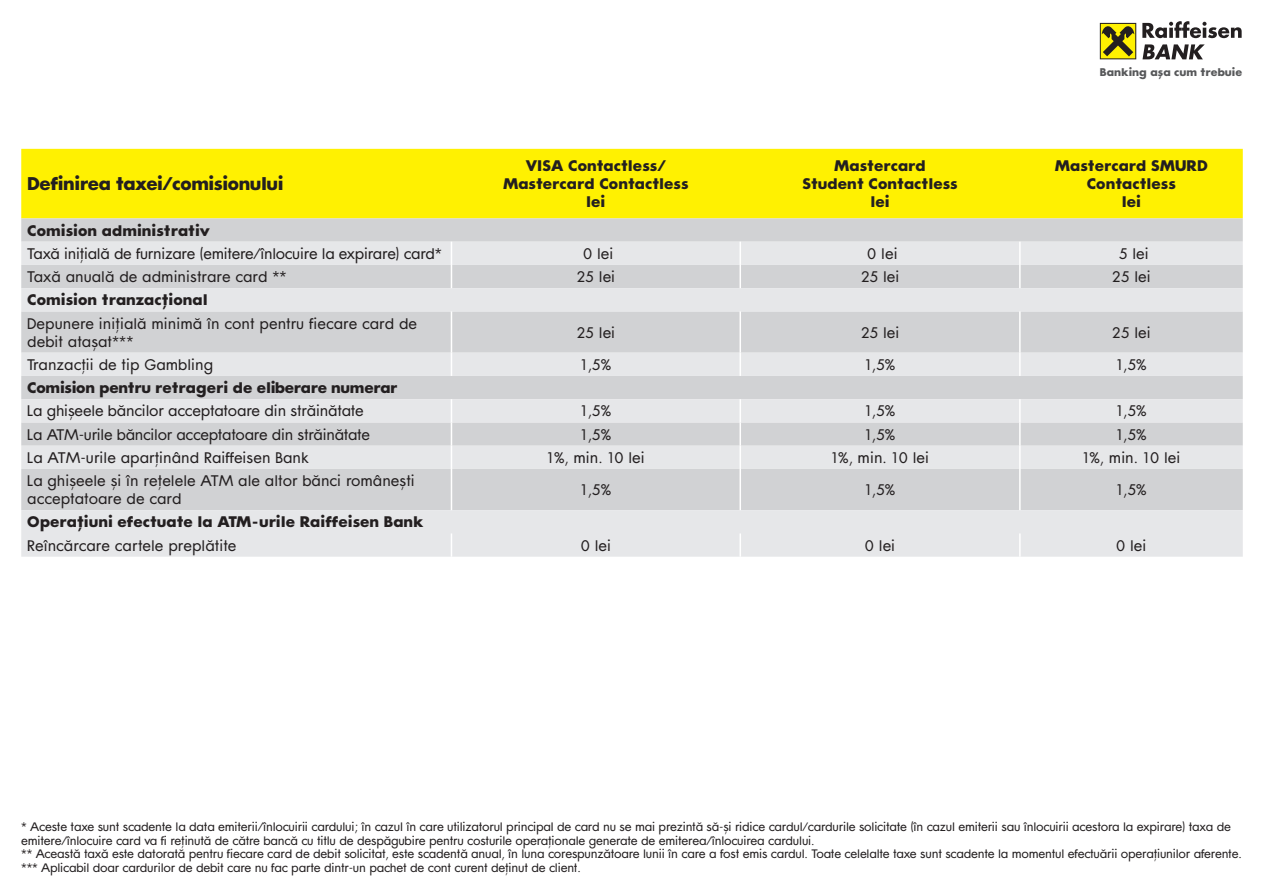
<style>
.page{position:relative;width:1263px;height:893px;background:#fff}
.page>*{position:absolute;margin:0;border:0;box-sizing:border-box;transform-origin:0 0}
.t1{font:700 18px "Raiffeisen RO";letter-spacing:-.025em;color:#231f20}
.t2{font:15px/18px "Raiffeisen RO";color:#231f20}
.t3{font:700 15px/18px "Raiffeisen RO";color:#231f20;text-align:center}
.t4{font:15px "Raiffeisen RO";letter-spacing:-.02em;color:#231f20}
.t5{font:700 15px "Raiffeisen RO";letter-spacing:-.02em;color:#231f20}
.t6{font:12px/13.5px "Raiffeisen RO";letter-spacing:-.02em;color:#231f20}
.t7{font:700 10.95px "Raiffeisen RO";color:#57585a}
</style>
<div class="page">
<svg style="left:1100px;top:23px;width:36px;height:36px"></svg>
<div style="left:1101px;top:24px;width:34px;height:34px;background:#fff101"></div>
<svg style="left:1102px;top:26px;width:32px;height:30px"></svg>
<svg style="left:1142px;top:21px;width:99px;height:17px"></svg>
<svg style="left:1142px;top:44px;width:63px;height:15px"></svg>
<div style="left:21px;top:149px;width:1222px;height:69px;background:#fff101"></div>
<svg style="left:21px;top:218px;width:1222px;height:24px;background:#d2d3d3"></svg>
<svg style="left:21px;top:242px;width:1222px;height:315px;background:#dcdddf"></svg>
<svg style="left:451px;top:353px;width:1px;height:23px"></svg>
<hr style="left:1019px;top:353px;width:2px;height:23px;background:#fff">
<hr style="left:739px;top:353px;width:2px;height:23px;background:#fff">
<svg style="left:451px;top:399px;width:1px;height:70px"></svg>
<hr style="left:451px;top:469px;width:1px;height:41px;background:#fff">
<svg style="left:451px;top:533px;width:1px;height:24px"></svg>
<hr style="left:739px;top:399px;width:2px;height:23px;background:#fff">
<hr style="left:739px;top:422px;width:2px;height:24px;background:#fff">
<hr style="left:739px;top:446px;width:2px;height:23px;background:#fff">
<hr style="left:739px;top:469px;width:2px;height:41px;background:#fff">
<hr style="left:739px;top:533px;width:2px;height:24px;background:#fff">
<hr style="left:1019px;top:399px;width:2px;height:23px;background:#fff">
<hr style="left:1019px;top:422px;width:2px;height:24px;background:#fff">
<hr style="left:1019px;top:446px;width:2px;height:23px;background:#fff">
<hr style="left:1019px;top:469px;width:2px;height:41px;background:#fff">
<hr style="left:1019px;top:533px;width:2px;height:24px;background:#fff">
<svg style="left:451px;top:242px;width:1px;height:46px"></svg>
<hr style="left:451px;top:311px;width:1px;height:42px;background:#fff">
<hr style="left:739px;top:242px;width:2px;height:23px;background:#fff">
<hr style="left:739px;top:265px;width:2px;height:23px;background:#fff">
<hr style="left:1019px;top:242px;width:2px;height:23px;background:#fff">
<hr style="left:1019px;top:265px;width:2px;height:23px;background:#fff">
<hr style="left:739px;top:311px;width:2px;height:42px;background:#fff">
<hr style="left:1019px;top:311px;width:2px;height:42px;background:#fff">
<h1 class="t1" style="left:27px;top:178px;width:258px">Definirea taxei/comisionului</h1>
<p class="t7" style="left:1100px;top:68px;width:144px">Banking așa cum trebuie</p>
<p class="t3" style="left:503px;top:159px;width:187px">VISA Contactless/<br>Mastercard Contactless lei</p>
<p class="t3" style="left:802px;top:159px;width:157px">Mastercard<br>Student Contactless lei</p>
<p class="t3" style="left:1055px;top:159px;width:154px">Mastercard SMURD<br>Contactless<br>lei</p>
<p class="t3" style="left:27px;top:223px;width:184px">Comision administrativ</p>
<p class="t4" style="left:27px;top:248px;width:416px">Taxă iniţială de furnizare (emitere/înlocuire la expirare) card*</p>
<p class="t2" style="left:583px;top:246px;width:32px">0 lei</p>
<p class="t2" style="left:867px;top:246px;width:32px">0 lei</p>
<p class="t2" style="left:1119px;top:246px;width:32px">5 lei</p>
<p class="t2" style="left:27px;top:270px;width:261px">Taxă anuală de administrare card **</p>
<p class="t2" style="left:576px;top:270px;width:40px">25 lei</p>
<p class="t2" style="left:861px;top:270px;width:40px">25 lei</p>
<p class="t2" style="left:1112px;top:270px;width:40px">25 lei</p>
<p class="t3" style="left:27px;top:293px;width:182px">Comision tranzac]ional</p>
<p class="t2" style="left:27px;top:316px;width:391px">Depunere iniţială minimă în cont pentru fiecare card de debit atașat***</p>
<p class="t2" style="left:576px;top:325px;width:40px">25 lei</p>
<p class="t2" style="left:861px;top:325px;width:40px">25 lei</p>
<p class="t2" style="left:1112px;top:325px;width:40px">25 lei</p>
<p class="t2" style="left:27px;top:357px;width:187px">Tranzacţii de tip Gambling</p>
<p class="t2" style="left:581px;top:357px;width:32px">1,5%</p>
<p class="t2" style="left:865px;top:357px;width:32px">1,5%</p>
<p class="t2" style="left:1116px;top:357px;width:32px">1,5%</p>
<p class="t5" style="left:27px;top:382px;width:372px">Comision pentru retrageri de eliberare numerar</p>
<p class="t2" style="left:27px;top:404px;width:338px">La ghișeele băncilor acceptatoare din străinătate</p>
<p class="t2" style="left:581px;top:404px;width:32px">1,5%</p>
<p class="t2" style="left:865px;top:404px;width:32px">1,5%</p>
<p class="t2" style="left:1116px;top:404px;width:32px">1,5%</p>
<p class="t4" style="left:27px;top:429px;width:344px">La ATM-urile băncilor acceptatoare din străinătate</p>
<p class="t2" style="left:581px;top:427px;width:32px">1,5%</p>
<p class="t2" style="left:865px;top:427px;width:32px">1,5%</p>
<p class="t2" style="left:1116px;top:427px;width:32px">1,5%</p>
<p class="t2" style="left:27px;top:450px;width:283px">La ATM-urile aparţinând Raiffeisen Bank</p>
<p class="t2" style="left:547px;top:450px;width:100px">1%, min. 10 lei</p>
<p class="t2" style="left:831px;top:450px;width:100px">1%, min. 10 lei</p>
<p class="t2" style="left:1082px;top:450px;width:100px">1%, min. 10 lei</p>
<p class="t2" style="left:27px;top:474px;width:389px">La ghișeele și în re]elele ATM ale altor bănci românești acceptatoare de card</p>
<p class="t2" style="left:581px;top:483px;width:32px">1,5%</p>
<p class="t2" style="left:865px;top:483px;width:32px">1,5%</p>
<p class="t2" style="left:1116px;top:483px;width:32px">1,5%</p>
<p class="t3" style="left:27px;top:515px;width:398px">Operaţiuni efectuate la ATM-urile Raiffeisen Bank</p>
<p class="t2" style="left:27px;top:538px;width:211px">Re\nc`rcare cartele prepl`tite</p>
<p class="t2" style="left:581px;top:538px;width:32px">0 lei</p>
<p class="t2" style="left:865px;top:538px;width:32px">0 lei</p>
<p class="t2" style="left:1116px;top:538px;width:32px">0 lei</p>
<p class="t6" style="left:21px;top:822px;width:1222px">* Aceste taxe sunt scadente la data emiterii/înlocuirii cardului; în cazul în care utilizatorul principaI de card nu se mai prezintă să-și ridice cardul/cardurile solicitate (în cazul emiterii sau înlocuirii acestora la expirare) taxa de emitere/înlocuire card va fi reţinută de către bancă cu titlu de despăgubire pentru costurile operaţionale generate de emiterea/înlocuirea cardului.<br>** Această taxă este datorată pentru fiecare card de debit solicitat, este scadentă anual, în luna corespunzătoare lunii în care a fost emis cardul. Toate celelalte taxe sunt scadente la momentul efectuării operaţiunilor aferente. *** Aplicabil doar cardurilor de debit care nu fac parte dintr-un pachet de cont curent deţinut de client.</p>
</div>
